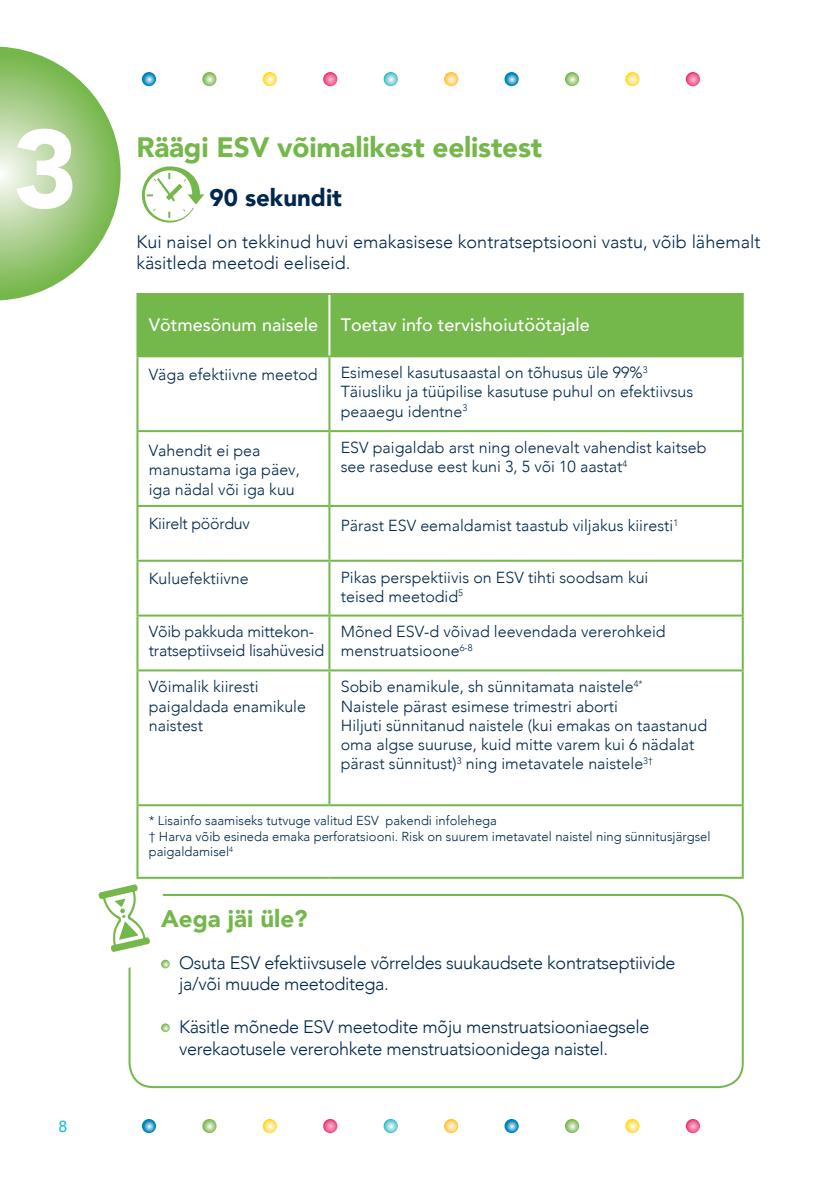
<style>
.page{position:relative;width:840px;height:1191px;background:#fff}
.page>*{position:absolute;margin:0;border:0;box-sizing:border-box;transform-origin:0 0}
.t1{font:900 110px "Avenir";color:#fff}
.t2{font:900 28px "Avenir";letter-spacing:-.01em;color:#74b74a}
.t3{font:900 24px "Avenir";color:#74b74a}
.t4{font:900 24px "Avenir";color:#00274d}
.t5{font:300 18px/21.6px "Avenir";letter-spacing:-.02em;color:#00274d}
.t6{font:300 18px/21.6px "Avenir";color:#00274d}
.t7{font:500 18px "Avenir";color:#fff}
.t8{font:300 16px/19.2px "Avenir";color:#00274d}
.t9{font:300 16px "Avenir";letter-spacing:-.02em;color:#00274d}
.t10{font:500 16px "Avenir";color:#1cbeca}
.t11{font:300 13px/15.6px "Avenir";color:#00274d}
</style>
<div class="page">
<div style="left:128px;top:894px;width:615px;height:194px;border:2px solid #74b74a;border-radius:24px"></div>
<div style="left:61px;top:863px;width:106px;height:106px;background:#fff;border-radius:50%"></div>
<svg style="left:98px;top:884px;width:52px;height:68px"></svg>
<svg style="left:0;top:47px;width:120px;height:253px"></svg>
<div style="left:138px;top:295px;width:603px;height:60px;background:#74b74a"></div>
<hr style="left:741px;top:806px;width:2px;height:70px;background:#74b74a">
<hr style="left:136px;top:357px;width:2px;height:73px;background:#74b74a">
<hr style="left:328px;top:357px;width:2px;height:73px;background:#74b74a">
<hr style="left:741px;top:357px;width:2px;height:73px;background:#74b74a">
<hr style="left:136px;top:430px;width:193px;height:2px;background:#74b74a">
<hr style="left:136px;top:432px;width:2px;height:73px;background:#74b74a">
<hr style="left:329px;top:430px;width:414px;height:2px;background:#74b74a">
<hr style="left:328px;top:432px;width:2px;height:73px;background:#74b74a">
<hr style="left:741px;top:432px;width:2px;height:73px;background:#74b74a">
<hr style="left:136px;top:505px;width:193px;height:2px;background:#74b74a">
<hr style="left:136px;top:507px;width:2px;height:53px;background:#74b74a">
<hr style="left:329px;top:505px;width:414px;height:2px;background:#74b74a">
<hr style="left:328px;top:507px;width:2px;height:53px;background:#74b74a">
<hr style="left:741px;top:507px;width:2px;height:53px;background:#74b74a">
<hr style="left:136px;top:560px;width:193px;height:2px;background:#74b74a">
<hr style="left:136px;top:562px;width:2px;height:52px;background:#74b74a">
<hr style="left:329px;top:560px;width:414px;height:2px;background:#74b74a">
<hr style="left:328px;top:562px;width:2px;height:52px;background:#74b74a">
<hr style="left:741px;top:562px;width:2px;height:52px;background:#74b74a">
<hr style="left:136px;top:614px;width:193px;height:2px;background:#74b74a">
<hr style="left:136px;top:616px;width:2px;height:53px;background:#74b74a">
<hr style="left:329px;top:614px;width:414px;height:2px;background:#74b74a">
<hr style="left:328px;top:616px;width:2px;height:53px;background:#74b74a">
<hr style="left:741px;top:616px;width:2px;height:53px;background:#74b74a">
<hr style="left:136px;top:669px;width:193px;height:2px;background:#74b74a">
<hr style="left:136px;top:671px;width:2px;height:133px;background:#74b74a">
<hr style="left:329px;top:669px;width:414px;height:2px;background:#74b74a">
<hr style="left:328px;top:671px;width:2px;height:133px;background:#74b74a">
<hr style="left:741px;top:671px;width:2px;height:133px;background:#74b74a">
<hr style="left:136px;top:804px;width:193px;height:2px;background:#74b74a">
<hr style="left:136px;top:806px;width:2px;height:70px;background:#74b74a">
<hr style="left:329px;top:804px;width:414px;height:2px;background:#74b74a">
<hr style="left:136px;top:876px;width:193px;height:2px;background:#74b74a">
<hr style="left:329px;top:876px;width:414px;height:2px;background:#74b74a">
<hr style="left:136px;top:293px;width:193px;height:2px;background:#74b74a">
<hr style="left:136px;top:295px;width:2px;height:60px;background:#74b74a">
<hr style="left:329px;top:293px;width:414px;height:2px;background:#74b74a">
<hr style="left:741px;top:295px;width:2px;height:60px;background:#74b74a">
<hr style="left:136px;top:355px;width:193px;height:2px;background:#74b74a">
<hr style="left:329px;top:355px;width:414px;height:2px;background:#74b74a">
<hr style="left:328px;top:295px;width:2px;height:60px;background:#fff">
<svg style="left:161px;top:959px;width:9px;height:9px"></svg>
<svg style="left:161px;top:1023px;width:9px;height:9px"></svg>
<svg style="left:142px;top:166px;width:62px;height:57px"></svg>
<svg style="left:323px;top:72px;width:14px;height:14px"></svg>
<svg style="left:444px;top:72px;width:14px;height:14px"></svg>
<svg style="left:142px;top:72px;width:14px;height:14px"></svg>
<svg style="left:383px;top:72px;width:14px;height:14px"></svg>
<svg style="left:202px;top:72px;width:14px;height:14px"></svg>
<svg style="left:262px;top:72px;width:15px;height:14px"></svg>
<svg style="left:685px;top:72px;width:14px;height:14px"></svg>
<svg style="left:504px;top:72px;width:14px;height:14px"></svg>
<svg style="left:564px;top:72px;width:14px;height:14px"></svg>
<svg style="left:625px;top:72px;width:14px;height:14px"></svg>
<svg style="left:323px;top:1119px;width:14px;height:14px"></svg>
<svg style="left:444px;top:1119px;width:14px;height:14px"></svg>
<svg style="left:142px;top:1119px;width:14px;height:14px"></svg>
<svg style="left:383px;top:1119px;width:14px;height:14px"></svg>
<svg style="left:202px;top:1119px;width:14px;height:14px"></svg>
<svg style="left:262px;top:1119px;width:15px;height:14px"></svg>
<svg style="left:685px;top:1119px;width:14px;height:14px"></svg>
<svg style="left:504px;top:1119px;width:14px;height:14px"></svg>
<svg style="left:564px;top:1119px;width:14px;height:14px"></svg>
<svg style="left:625px;top:1119px;width:14px;height:14px"></svg>
<h1 class="t1" style="left:13px;top:75px;width:67px">3</h1>
<p class="t10" style="left:59px;top:1113px;width:10px">8</p>
<h2 class="t2" style="left:136px;top:123px;width:407px">Räägi ESV võimalikest eelistest</h2>
<h3 class="t4" style="left:209px;top:177px;width:134px">90 sekundit</h3>
<p class="t6" style="left:136px;top:231px;width:625px">Kui naisel on tekkinud huvi emakasisese kontratseptsiooni vastu, võib lähemalt käsitleda meetodi eeliseid.</p>
<p class="t7" style="left:149px;top:309px;width:171px">Võtmesõnum naisele</p>
<p class="t7" style="left:340px;top:309px;width:250px">Toetav info tervishoiutöötajale</p>
<p class="t8" style="left:340px;top:363px;width:354px">Esimesel kasutusaastal on tõhusus üle 99%<sup>3<br></sup>Täiusliku ja tüüpilise kasutuse puhul on efektiivsus peaaegu identne<sup>3</sup></p>
<p class="t8" style="left:340px;top:438px;width:367px">ESV paigaldab arst ning olenevalt vahendist kaitseb see raseduse eest kuni 3, 5 või 10 aastat<sup>4</sup></p>
<p class="t8" style="left:149px;top:365px;width:170px">Väga efektiivne meetod</p>
<p class="t8" style="left:149px;top:441px;width:152px">Vahendit ei pea manustama iga päev, iga nädal või iga kuu</p>
<p class="t9" style="left:149px;top:514px;width:102px">Kiirelt pöörduv</p>
<p class="t8" style="left:149px;top:569px;width:101px">Kuluefektiivne</p>
<p class="t8" style="left:149px;top:621px;width:177px">Võib pakkuda mittekon&shy;tratseptiivseid lisahüvesid</p>
<p class="t8" style="left:149px;top:677px;width:159px">Võimalik kiiresti paigaldada enamikule naistest</p>
<p class="t8" style="left:340px;top:516px;width:339px">Pärast ESV eemaldamist taastub viljakus kiiresti<sup>1</sup></p>
<p class="t8" style="left:340px;top:567px;width:309px">Pikas perspektiivis on ESV tihti soodsam kui teised meetodid<sup>5</sup></p>
<p class="t8" style="left:340px;top:621px;width:326px">Mõned ESV-d võivad leevendada vererohkeid menstruatsioone<sup>6-8</sup></p>
<p class="t8" style="left:340px;top:677px;width:368px">Sobib enamikule, sh sünnitamata naistele<sup>4*<br></sup>Naistele pärast esimese trimestri aborti<br>Hiljuti sünnitanud naistele (kui emakas on taastanud oma algse suuruse, kuid mitte varem kui 6 nädalat pärast sünnitust)<sup>3</sup> ning imetavatele naistele<sup>3†</sup></p>
<p class="t11" style="left:149px;top:813px;width:563px">* Lisainfo saamiseks tutvuge valitud ESV pakendi infolehega<br>† Harva võib esineda emaka perforatsiooni. Risk on suurem imetavatel naistel ning sünnitusjärgsel paigaldamisel<sup>4</sup></p>
<h3 class="t3" style="left:161px;top:898px;width:148px">Aega jäi üle?</h3>
<p class="t5" style="left:179px;top:951px;width:497px">Osuta ESV efektiivsusele võrreldes suukaudsete kontratseptiivide ja/või muude meetoditega.</p>
<p class="t5" style="left:179px;top:1016px;width:471px">Käsitle mõnede ESV meetodite mõju menstruatsiooniaegsele verekaotusele vererohkete menstruatsioonidega naistel.</p>
</div>
